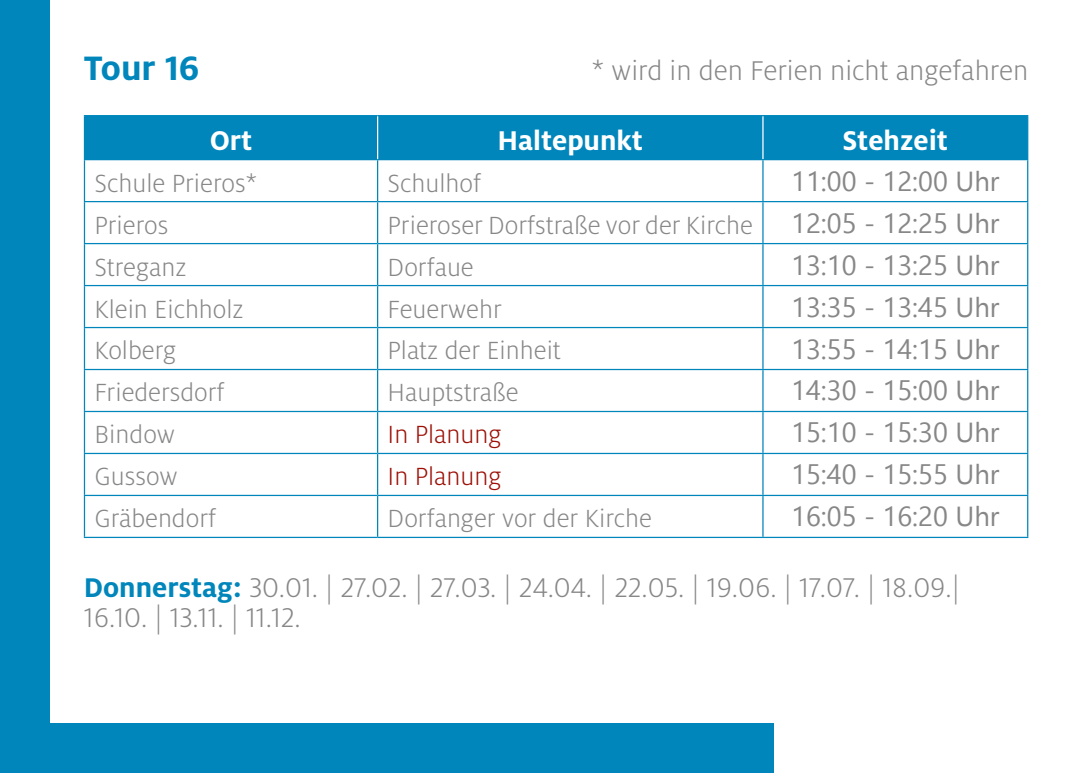
<style>
.page{position:relative;width:1078px;height:773px;background:#fff}
.page>*{position:absolute;margin:0;border:0;box-sizing:border-box;transform-origin:0 0}
.t1{font:700 37.5px "Milo Pro";color:#0086bb}
.t2{font:300 30px/29.5px "Milo Pro";color:#878787}
.t3{font:700 30px "Milo Pro";color:#fff}
.t4{font:300 27.5px "Milo Pro";color:#878787}
.t5{font:27.5px "Ebrima";color:#878787}
.t6{font:300 27.5px "Milo Pro";color:#9c1006}
.s1{font-weight:700;color:#0086bb}
</style>
<div class="page">
<div style="left:0;top:0;width:50px;height:772px;background:#0086bb"></div>
<div style="left:0;top:723px;width:772px;height:49px;background:#0086bb"></div>
<div style="left:85px;top:116px;width:941px;height:43px;background:#0086bb"></div>
<svg style="left:85px;top:160px;width:941px;height:209px"></svg>
<svg style="left:85px;top:370px;width:941px;height:166px"></svg>
<hr style="left:84px;top:115px;width:293px;height:1px;background:#0086bb">
<hr style="left:84px;top:116px;width:1px;height:43px;background:#0086bb">
<hr style="left:377px;top:115px;width:385px;height:1px;background:#0086bb">
<hr style="left:762px;top:115px;width:266px;height:1px;background:#0086bb">
<hr style="left:1026px;top:116px;width:2px;height:43px;background:#0086bb">
<hr style="left:84px;top:159px;width:293px;height:1px;background:#0086bb">
<hr style="left:84px;top:160px;width:1px;height:41px;background:#0086bb">
<hr style="left:377px;top:159px;width:385px;height:1px;background:#0086bb">
<hr style="left:377px;top:160px;width:1px;height:41px;background:#0086bb">
<hr style="left:762px;top:159px;width:266px;height:1px;background:#0086bb">
<hr style="left:762px;top:160px;width:1px;height:41px;background:#0086bb">
<hr style="left:1026px;top:160px;width:2px;height:41px;background:#0086bb">
<hr style="left:84px;top:201px;width:293px;height:1px;background:#0086bb">
<hr style="left:84px;top:202px;width:1px;height:41px;background:#0086bb">
<hr style="left:377px;top:201px;width:385px;height:1px;background:#0086bb">
<hr style="left:377px;top:202px;width:1px;height:41px;background:#0086bb">
<hr style="left:762px;top:201px;width:266px;height:1px;background:#0086bb">
<hr style="left:762px;top:202px;width:1px;height:41px;background:#0086bb">
<hr style="left:1026px;top:202px;width:2px;height:41px;background:#0086bb">
<hr style="left:84px;top:243px;width:293px;height:1px;background:#0086bb">
<hr style="left:84px;top:244px;width:1px;height:41px;background:#0086bb">
<hr style="left:377px;top:243px;width:385px;height:1px;background:#0086bb">
<hr style="left:377px;top:244px;width:1px;height:41px;background:#0086bb">
<hr style="left:762px;top:243px;width:266px;height:1px;background:#0086bb">
<hr style="left:762px;top:244px;width:1px;height:41px;background:#0086bb">
<hr style="left:1026px;top:244px;width:2px;height:41px;background:#0086bb">
<hr style="left:84px;top:285px;width:293px;height:1px;background:#0086bb">
<hr style="left:84px;top:286px;width:1px;height:41px;background:#0086bb">
<hr style="left:377px;top:285px;width:385px;height:1px;background:#0086bb">
<hr style="left:377px;top:286px;width:1px;height:41px;background:#0086bb">
<hr style="left:762px;top:285px;width:266px;height:1px;background:#0086bb">
<hr style="left:762px;top:286px;width:1px;height:41px;background:#0086bb">
<hr style="left:1026px;top:286px;width:2px;height:41px;background:#0086bb">
<hr style="left:84px;top:327px;width:293px;height:1px;background:#0086bb">
<hr style="left:84px;top:328px;width:1px;height:41px;background:#0086bb">
<hr style="left:377px;top:327px;width:385px;height:1px;background:#0086bb">
<hr style="left:377px;top:328px;width:1px;height:41px;background:#0086bb">
<hr style="left:762px;top:327px;width:266px;height:1px;background:#0086bb">
<hr style="left:762px;top:328px;width:1px;height:41px;background:#0086bb">
<hr style="left:1026px;top:328px;width:2px;height:41px;background:#0086bb">
<hr style="left:84px;top:369px;width:293px;height:1px;background:#0086bb">
<hr style="left:84px;top:370px;width:1px;height:41px;background:#0086bb">
<hr style="left:377px;top:369px;width:385px;height:1px;background:#0086bb">
<hr style="left:377px;top:370px;width:1px;height:41px;background:#0086bb">
<hr style="left:762px;top:369px;width:266px;height:1px;background:#0086bb">
<hr style="left:762px;top:370px;width:1px;height:41px;background:#0086bb">
<hr style="left:1026px;top:370px;width:2px;height:41px;background:#0086bb">
<hr style="left:84px;top:411px;width:293px;height:1px;background:#0086bb">
<hr style="left:84px;top:412px;width:1px;height:41px;background:#0086bb">
<hr style="left:377px;top:411px;width:385px;height:1px;background:#0086bb">
<hr style="left:377px;top:412px;width:1px;height:41px;background:#0086bb">
<hr style="left:762px;top:411px;width:266px;height:1px;background:#0086bb">
<hr style="left:762px;top:412px;width:1px;height:41px;background:#0086bb">
<hr style="left:1026px;top:412px;width:2px;height:41px;background:#0086bb">
<hr style="left:84px;top:453px;width:293px;height:1px;background:#0086bb">
<hr style="left:84px;top:454px;width:1px;height:40px;background:#0086bb">
<hr style="left:377px;top:453px;width:385px;height:1px;background:#0086bb">
<hr style="left:377px;top:454px;width:1px;height:40px;background:#0086bb">
<hr style="left:762px;top:453px;width:266px;height:1px;background:#0086bb">
<hr style="left:762px;top:454px;width:1px;height:40px;background:#0086bb">
<hr style="left:1026px;top:454px;width:2px;height:40px;background:#0086bb">
<hr style="left:84px;top:494px;width:293px;height:2px;background:#0086bb">
<hr style="left:84px;top:496px;width:1px;height:40px;background:#0086bb">
<hr style="left:377px;top:494px;width:385px;height:2px;background:#0086bb">
<hr style="left:377px;top:496px;width:1px;height:40px;background:#0086bb">
<hr style="left:762px;top:494px;width:266px;height:2px;background:#0086bb">
<hr style="left:762px;top:496px;width:1px;height:40px;background:#0086bb">
<hr style="left:1026px;top:496px;width:2px;height:40px;background:#0086bb">
<hr style="left:84px;top:536px;width:293px;height:2px;background:#0086bb">
<hr style="left:377px;top:536px;width:385px;height:2px;background:#0086bb">
<hr style="left:762px;top:536px;width:266px;height:2px;background:#0086bb">
<hr style="left:377px;top:116px;width:1px;height:43px;background:#fff">
<hr style="left:762px;top:116px;width:1px;height:43px;background:#fff">
<h1 class="t1" style="left:84px;top:46px;width:117px">Tour 16</h1>
<p class="t2" style="left:591px;top:56px;width:438px">* wird in den Ferien nicht angefahren</p>
<p class="t3" style="left:210px;top:123px;width:44px">Ort</p>
<p class="t3" style="left:497px;top:123px;width:147px">Haltepunkt</p>
<p class="t3" style="left:842px;top:123px;width:107px">Stehzeit</p>
<p class="t4" style="left:94px;top:168px;width:164px">Schule Prieros*</p>
<p class="t4" style="left:387px;top:168px;width:95px">Schulhof</p>
<p class="t5" style="left:791px;top:160px;width:210px">11:00 - 12:00 Uhr</p>
<p class="t4" style="left:94px;top:210px;width:75px">Prieros</p>
<p class="t4" style="left:387px;top:210px;width:367px">Prieroser Dorfstraße vor der Kirche</p>
<p class="t5" style="left:791px;top:202px;width:210px">12:05 - 12:25 Uhr</p>
<p class="t4" style="left:94px;top:252px;width:93px">Streganz</p>
<p class="t4" style="left:387px;top:252px;width:88px">Dorfaue</p>
<p class="t5" style="left:791px;top:244px;width:210px">13:10 - 13:25 Uhr</p>
<p class="t4" style="left:94px;top:294px;width:150px">Klein Eichholz</p>
<p class="t4" style="left:387px;top:294px;width:116px">Feuerwehr</p>
<p class="t5" style="left:791px;top:286px;width:210px">13:35 - 13:45 Uhr</p>
<p class="t4" style="left:94px;top:336px;width:83px">Kolberg</p>
<p class="t4" style="left:387px;top:336px;width:175px">Platz der Einheit</p>
<p class="t5" style="left:791px;top:328px;width:210px">13:55 - 14:15 Uhr</p>
<p class="t4" style="left:94px;top:377px;width:132px">Friedersdorf</p>
<p class="t4" style="left:387px;top:377px;width:133px">Hauptstraße</p>
<p class="t5" style="left:791px;top:370px;width:210px">14:30 - 15:00 Uhr</p>
<p class="t4" style="left:94px;top:419px;width:82px">Bindow</p>
<p class="t6" style="left:387px;top:419px;width:115px">In Planung</p>
<p class="t5" style="left:791px;top:412px;width:210px">15:10 - 15:30 Uhr</p>
<p class="t4" style="left:94px;top:461px;width:85px">Gussow</p>
<p class="t6" style="left:387px;top:461px;width:115px">In Planung</p>
<p class="t5" style="left:791px;top:454px;width:210px">15:40 - 15:55 Uhr</p>
<p class="t4" style="left:94px;top:503px;width:123px">Gräbendorf</p>
<p class="t4" style="left:387px;top:503px;width:266px">Dorfanger vor der Kirche</p>
<p class="t5" style="left:791px;top:496px;width:210px">16:05 - 16:20 Uhr</p>
<p class="t2" style="left:84px;top:573px;width:877px"><span class="s1">Donnerstag:</span> 30.01. | 27.02. | 27.03. | 24.04. | 22.05. | 19.06. | 17.07. | 18.09.|<br>16.10. | 13.11. | 11.12.</p>
</div>
